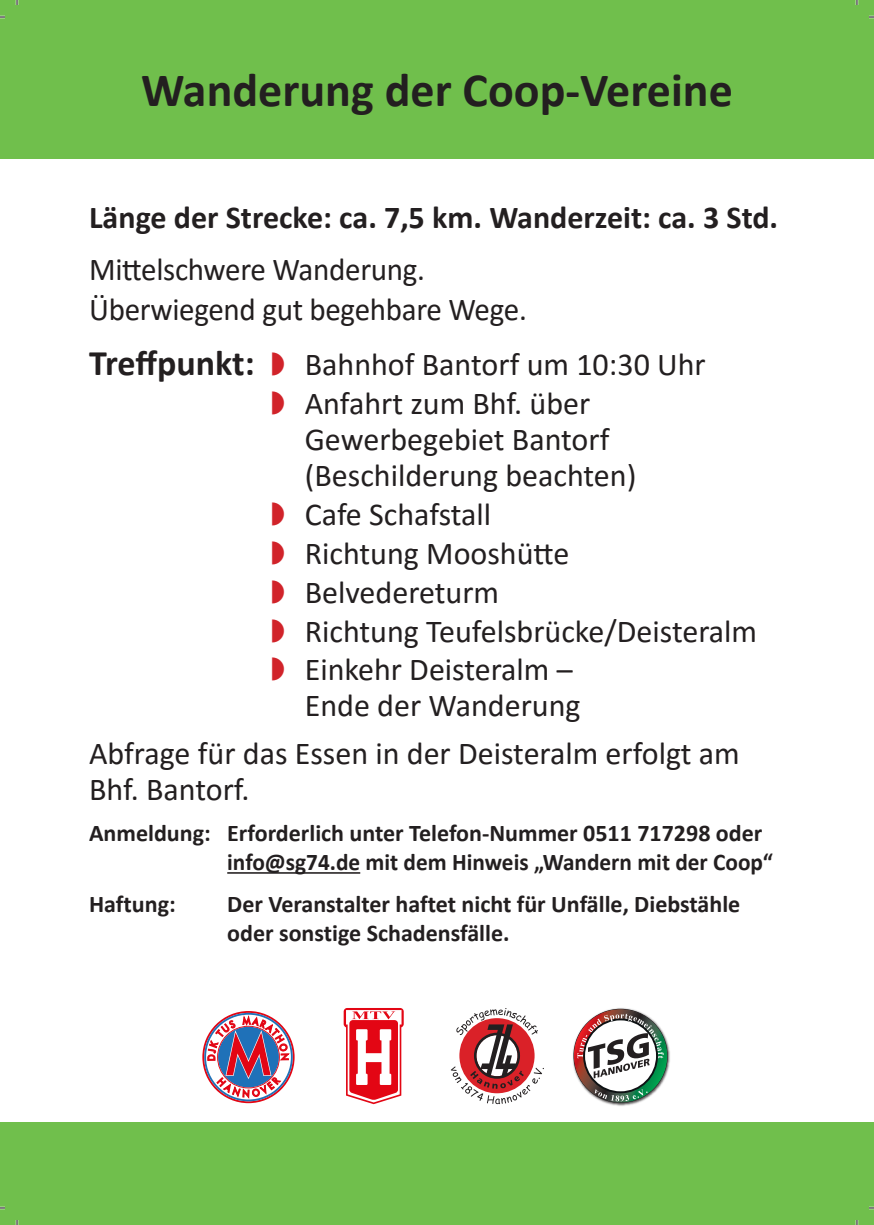
<style>
.page{position:relative;width:874px;height:1225px;background:#fff}
.page>*{position:absolute;margin:0;border:0;box-sizing:border-box;transform-origin:0 0}
.t1{font:700 48px "Calibri";color:#231f20}
.t2{font:32px/38.8px "Calibri";color:#231f20}
.t3{font:700 32px "Calibri";color:#231f20}
.t4{font:700 24px/28.8px "Calibri";color:#231f20}
.s1{font-weight:700;font-size:36px}
.s2{color:#d1232a}
</style>
<div class="page">
<div style="left:0;top:0;width:873px;height:159px;background:#70bf4c"></div>
<div style="left:0;top:1123px;width:873px;height:102px;background:#70bf4c"></div>
<hr style="left:227px;top:872px;width:133px;height:1px;background:#231f20">
<svg style="left:343px;top:1008px;width:60px;height:96px"></svg>
<svg style="left:450px;top:1008px;width:93px;height:96px"></svg>
<img style="left:603px;top:1008px;width:67px;height:98px">
<svg style="left:573px;top:1009px;width:93px;height:93px"></svg>
<svg style="left:0;top:1206px;width:5px;height:3px"></svg>
<svg style="left:869px;top:1206px;width:4px;height:3px"></svg>
<svg style="left:202px;top:1011px;width:92px;height:92px"></svg>
<h1 class="t1" style="left:141px;top:56px;width:593px">Wanderung der Coop-Vereine</h1>
<p class="t3" style="left:89px;top:195px;width:690px">Länge der Strecke: ca. 7,5 km. Wanderzeit: ca. 3 Std.</p>
<p class="t2" style="left:89px;top:248px;width:439px;line-height:40px">Mittelschwere Wanderung.<br>Überwiegend gut begehbare Wege.</p>
<p class="t2" style="left:271px;top:344px;width:435px;text-indent:-182px"><span class="s1">Treffpunkt:</span> <span class="s2">◗</span> Bahnhof Bantorf um 10:30 Uhr <span class="s2">◗</span> Anfahrt zum Bhf. über</p>
<p class="t2" style="left:304px;top:420px;width:333px;line-height:36px">Gewerbegebiet Bantorf (Beschilderung beachten)</p>
<p class="t2" style="left:271px;top:494px;width:487px"><span class="s2">◗</span> Cafe Schafstall<br><span class="s2">◗</span> Richtung Mooshütte<br><span class="s2">◗</span> Belvedereturm<br><span class="s2">◗</span> Richtung Teufelsbrücke/Deisteralm <span class="s2">◗</span> Einkehr Deisteralm –</p>
<p class="t2" style="left:89px;top:681px;width:651px;line-height:47.4px;text-indent:215px">Ende der Wanderung<br>Abfrage für das Essen in der Deisteralm erfolgt am</p>
<p class="t2" style="left:89px;top:769px;width:162px">Bhf. Bantorf.</p>
<p class="t4" style="left:227px;top:818px;width:547px;text-indent:-138px">Anmeldung: Erforderlich unter Telefon-Nummer 0511 717298 oder info@sg74.de mit dem Hinweis „Wandern mit der Coop“</p>
<p class="t4" style="left:89px;top:888px;width:88px">Haftung:</p>
<p class="t4" style="left:227px;top:888px;width:514px">Der Veranstalter haftet nicht für Unfälle, Diebstähle oder sonstige Schadensfälle.</p>
</div>
